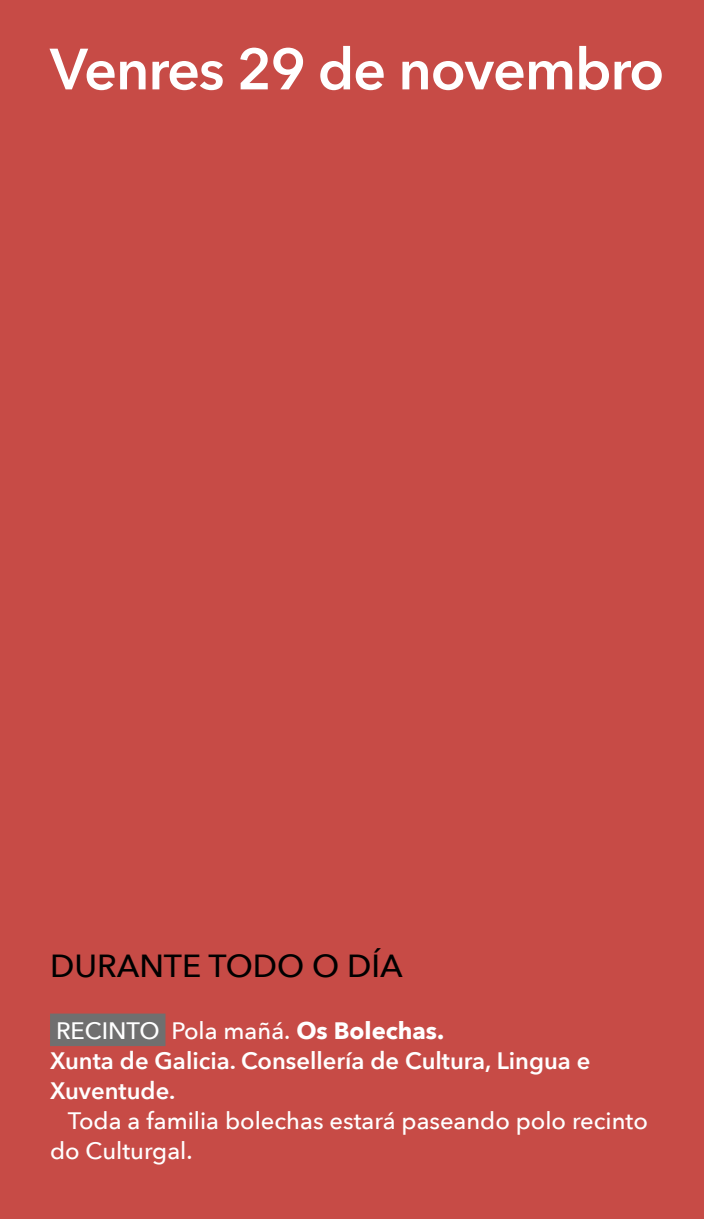
<style>
.page{position:relative;width:704px;height:1219px;background:#fff}
.page>*{position:absolute;margin:0;border:0;box-sizing:border-box;transform-origin:0 0}
.t1{font:600 57.5px "Avenir Next";letter-spacing:-.02em;color:#fff}
.List_Paragraph{font:500 31.88px "Avenir Next";color:#000}
.List_Paragraph-2{font:500 23.75px "Avenir Next";color:#fff}
.List_Paragraph-3{font:600 23.75px "Avenir Next";color:#fff}
.s1{font-weight:700}
</style>
<div class="page">
<div style="left:0;top:0;width:703px;height:1219px;background:#c74b46"></div>
<div style="left:50px;top:1013px;width:115px;height:33px;background:#706f6f"></div>
<p class="t1" style="left:50px;top:20px;width:615px">Venres 29 de novembro</p>
<p class="List_Paragraph" style="left:50px;top:938px;width:354px">DURANTE TODO O DÍA</p>
<p class="List_Paragraph-2" style="left:56px;top:1011px;width:389px">RECINTO Pola mañá. <span class="s1">Os Bolechas.</span></p>
<p class="List_Paragraph-3" style="left:50px;top:1040px;width:541px">Xunta de Galicia. Consellería de Cultura, Lingua e</p>
<p class="List_Paragraph-3" style="left:50px;top:1070px;width:127px">Xuventude.</p>
<p class="List_Paragraph-2" style="left:68px;top:1101px;width:581px">Toda a familia bolechas estará paseando polo recinto</p>
<p class="List_Paragraph-2" style="left:50px;top:1131px;width:144px">do Culturgal.</p>
</div>
